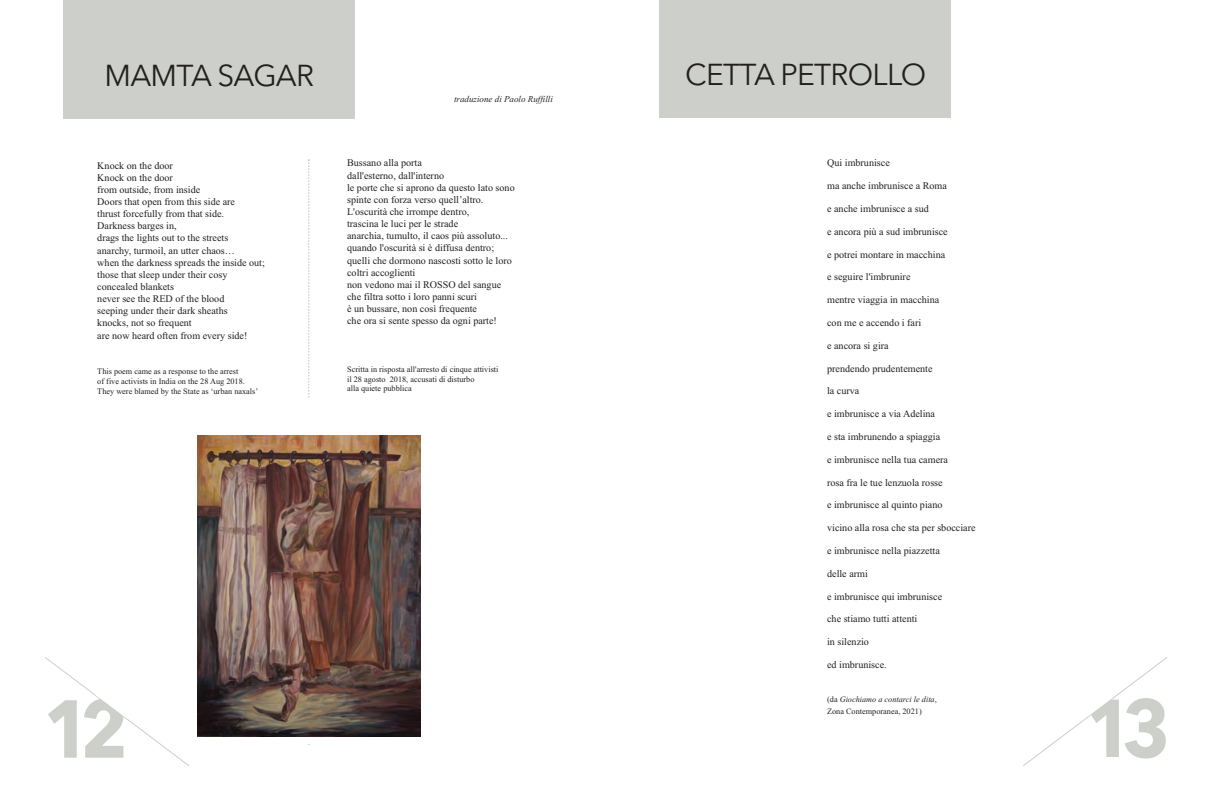
<style>
.page{position:relative;width:1212px;height:808px;background:#fff}
.page>*{position:absolute;margin:0;border:0;box-sizing:border-box;transform-origin:0 0}
.t1{font:700 81.07px "Avenir Next";color:#cdcfca;scale:.92 1}
.t2{font:30px "Avenir Next";letter-spacing:-.025em;color:#231f20}
.t3{font:10.12px/12.1px "Times New Roman";color:#231f20}
.t4{font:italic 9px "Times New Roman";color:#231f20}
.t5{font:8.25px/9.9px "Times New Roman";color:#231f20}
.s1{font-style:italic}
</style>
<div class="page">
<svg style="left:1023px;top:657px;width:145px;height:109px"></svg>
<svg style="left:45px;top:657px;width:144px;height:109px"></svg>
<div style="left:63px;top:0;width:291px;height:119px;background:#cdcfca"></div>
<svg style="left:308px;top:159px;width:2px;height:586px"></svg>
<div style="left:197px;top:400px;width:223px;height:344px;background:#fff"></div>
<img style="left:197px;top:435px;width:223px;height:302px">
<div style="left:659px;top:0;width:292px;height:117px;background:#cdcfca"></div>
<h2 class="t2" style="left:105px;top:51px;width:211px">MAMTA SAGAR</h2>
<p class="t4" style="left:454px;top:94px;width:100px">traduzione di Paolo Ruffilli</p>
<h2 class="t2" style="left:685px;top:49px;width:242px">CETTA PETROLLO</h2>
<p class="t3" style="left:347px;top:157px;width:169px">Bussano alla porta<br>dall'esterno, dall'interno<br>le porte che si aprono da questo lato sono spinte con forza verso quell’altro.<br>L'oscurità che irrompe dentro,<br>trascina le luci per le strade<br>anarchia, tumulto, il caos più assoluto... quando l'oscurità si è diffusa dentro; quelli che dormono nascosti sotto le loro coltri accoglienti<br>non vedono mai il ROSSO del sangue che filtra sotto i loro panni scuri<br>è un bussare, non così frequente<br>che ora si sente spesso da ogni parte!</p>
<p class="t5" style="left:347px;top:364px;width:153px">Scritta in risposta all'arresto di cinque attivisti il 28 agosto 2018, accusati di disturbo<br>alla quiete pubblica</p>
<p class="t3" style="left:827px;top:157px;width:64px">Qui imbrunisce</p>
<p class="t3" style="left:827px;top:180px;width:121px">ma anche imbrunisce a Roma</p>
<p class="t3" style="left:827px;top:202px;width:103px">e anche imbrunisce a sud</p>
<p class="t3" style="left:827px;top:225px;width:122px">e ancora più a sud imbrunisce</p>
<p class="t3" style="left:827px;top:248px;width:120px">e potrei montare in macchina</p>
<p class="t3" style="left:827px;top:271px;width:85px">e seguire l'imbrunire</p>
<p class="t3" style="left:827px;top:294px;width:114px">mentre viaggia in macchina</p>
<p class="t3" style="left:827px;top:316px;width:96px">con me e accendo i fari</p>
<p class="t3" style="left:827px;top:339px;width:63px">e ancora si gira</p>
<p class="t3" style="left:827px;top:362px;width:107px">prendendo prudentemente</p>
<p class="t3" style="left:827px;top:385px;width:34px">la curva</p>
<p class="t3" style="left:827px;top:408px;width:109px">e imbrunisce a via Adelina</p>
<p class="t3" style="left:827px;top:430px;width:115px">e sta imbrunendo a spiaggia</p>
<p class="t3" style="left:827px;top:453px;width:122px">e imbrunisce nella tua camera</p>
<p class="t3" style="left:827px;top:476px;width:117px">rosa fra le tue lenzuola rosse</p>
<p class="t3" style="left:827px;top:499px;width:117px">e imbrunisce al quinto piano</p>
<p class="t3" style="left:827px;top:522px;width:150px">vicino alla rosa che sta per sbocciare</p>
<p class="t3" style="left:827px;top:544px;width:114px">e imbrunisce nella piazzetta</p>
<p class="t3" style="left:827px;top:567px;width:42px">delle armi</p>
<p class="t3" style="left:827px;top:590px;width:117px">e imbrunisce qui imbrunisce</p>
<p class="t3" style="left:827px;top:613px;width:92px">che stiamo tutti attenti</p>
<p class="t3" style="left:827px;top:636px;width:43px">in silenzio</p>
<p class="t3" style="left:827px;top:658px;width:61px">ed imbrunisce.</p>
<p class="t5" style="left:827px;top:694px;width:111px;line-height:11.4px">(da <span class="s1">Giochiamo a contarci le dita</span>,<br>Zona Contemporanea, 2021)</p>
<p class="t3" style="left:97px;top:159px;width:169px">Knock on the door<br>Knock on the door<br>from outside, from inside<br>Doors that open from this side are<br>thrust forcefully from that side.<br>Darkness barges in,<br>drags the lights out to the streets<br>anarchy, turmoil, an utter chaos…<br>when the darkness spreads the inside out; those that sleep under their cosy concealed blankets<br>never see the RED of the blood<br>seeping under their dark sheaths<br>knocks, not so frequent<br>are now heard often from every side!</p>
<p class="t5" style="left:97px;top:366px;width:162px">This poem came as a response to the arrest<br>of five activists in India on the 28 Aug 2018.<br>They were blamed by the State as ‘urban naxals’</p>
<h1 class="t1" style="left:43px;top:659px;width:94px">12</h1>
<h1 class="t1" style="left:1085px;top:658px;width:94px">13</h1>
</div>
